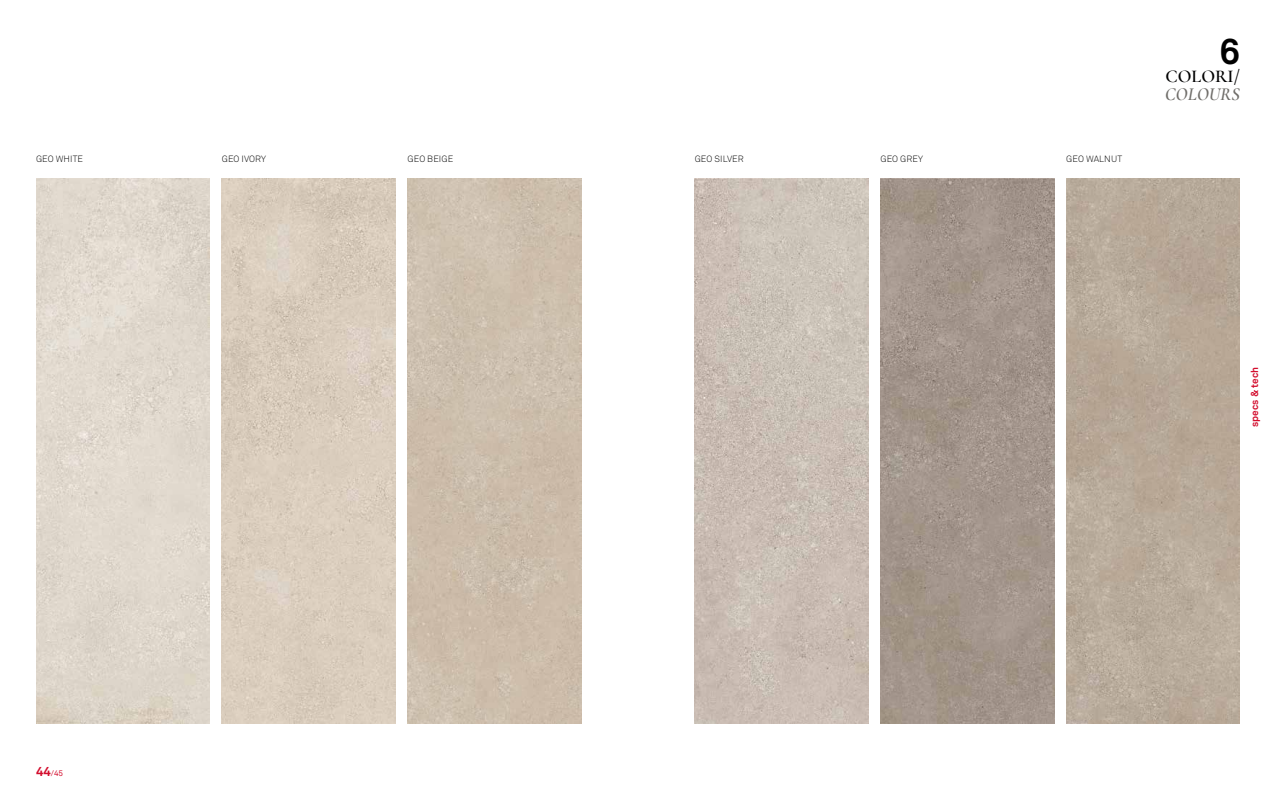
<style>
.page{position:relative;width:1276px;height:794px;background:#fff}
.page>*{position:absolute;margin:0;border:0;box-sizing:border-box;transform-origin:0 0}
.t1{font:700 36px "Akkurat Std";color:#000}
.t2{font:600 18px "Cormorant Garamond";color:#000}
.t3{font:italic 600 18px "Cormorant Garamond";letter-spacing:.01em;color:#6f6d69}
.t4{font:700 10px "Akkurat Std";color:#d30d2d}
.t5{font:300 9px "Akkurat Std";letter-spacing:.01em;color:#000}
.t6{font:8px "Akkurat Std";color:#d30d2d}
.s1{font-weight:700;font-size:13px}
</style>
<div class="page">
<img style="left:880px;top:179px;width:174px;height:545px">
<img style="left:695px;top:179px;width:173px;height:545px">
<img style="left:1066px;top:179px;width:174px;height:545px">
<img style="left:36px;top:179px;width:174px;height:545px">
<img style="left:222px;top:179px;width:173px;height:545px">
<img style="left:407px;top:179px;width:174px;height:545px">
<p class="t5" style="left:36px;top:153px;width:49px">GEO WHITE</p>
<p class="t5" style="left:222px;top:153px;width:46px">GEO IVORY</p>
<p class="t5" style="left:407px;top:153px;width:47px">GEO BEIGE</p>
<p class="t5" style="left:695px;top:153px;width:51px">GEO SILVER</p>
<p class="t5" style="left:880px;top:153px;width:44px">GEO GREY</p>
<p class="t5" style="left:1066px;top:153px;width:57px">GEO WALNUT</p>
<h1 class="t1" style="left:1219px;top:29px;width:22px">6</h1>
<h2 class="t2" style="left:1165px;top:65px;width:76px">COLORI/</h2>
<h2 class="t3" style="left:1165px;top:84px;width:76px">COLOURS</h2>
<p class="t4" style="left:1248px;top:427px;width:61px;rotate:-90deg">specs &amp; tech</p>
<p class="t6" style="left:36px;top:768px;width:29px"><span class="s1">44</span>/45</p>
</div>
